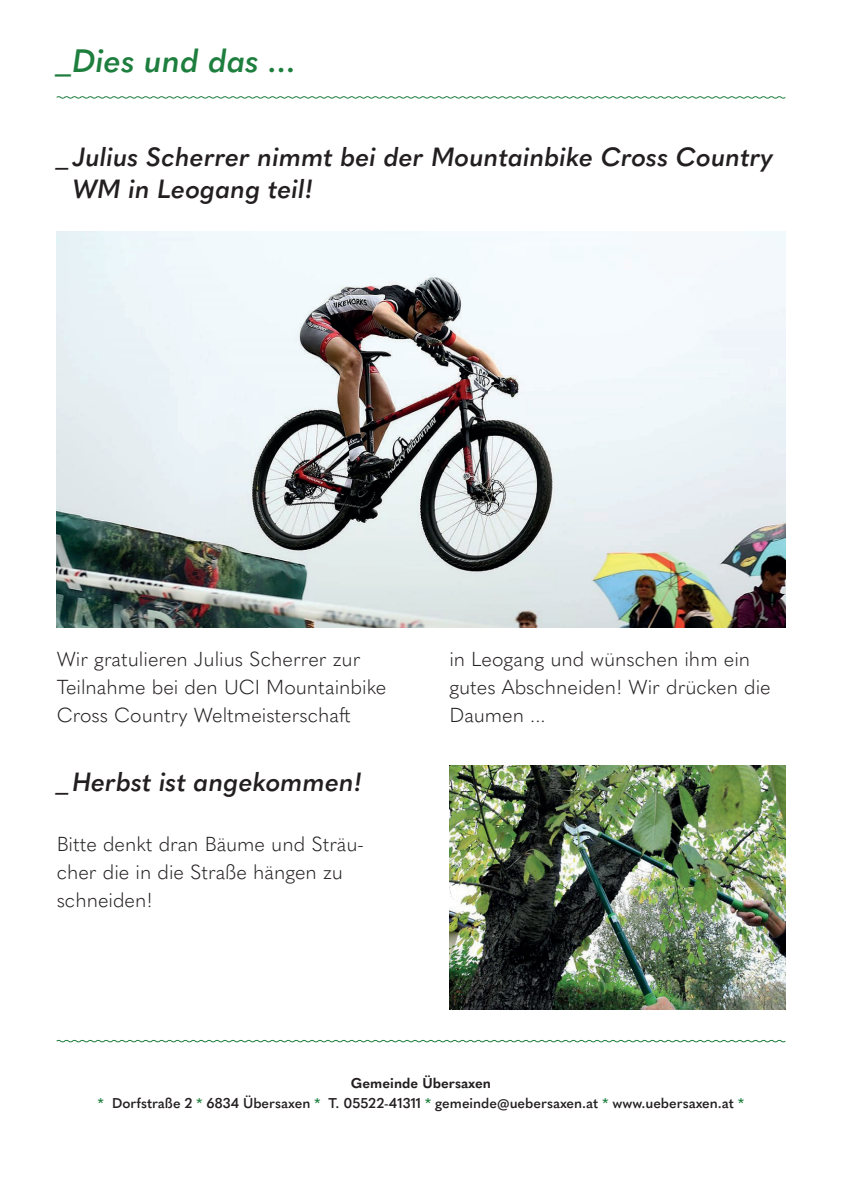
<style>
.page{position:relative;width:842px;height:1191px;background:#fff}
.page>*{position:absolute;margin:0;border:0;box-sizing:border-box;transform-origin:0 0}
.t1{font:italic 600 32px "Quasimoda";color:#1d7e3d}
.t2{font:italic 600 26px/32px "Quasimoda";color:#231f20}
.t3{font:300 20px/28px "Quasimoda";color:#231f20}
.t4{font:600 14px/20px "Quasimoda";color:#231f20;text-align:center}
.s1{font-weight:700}
.s2{color:#1d7e3d}
</style>
<div class="page">
<svg style="left:56px;top:1039px;width:730px;height:3px"></svg>
<svg style="left:56px;top:96px;width:730px;height:3px"></svg>
<img style="left:57px;top:231px;width:728px;height:396px">
<img style="left:449px;top:766px;width:336px;height:243px">
<h1 class="t1" style="left:57px;top:36px;width:241px">_Dies und das ...</h1>
<h2 class="t2" style="left:73px;top:139px;width:702px;text-indent:-16px">_Julius Scherrer nimmt bei der Mountainbike Cross Country<br>WM in Leogang teil!</h2>
<p class="t3" style="left:57px;top:644px;width:331px">Wir gratulieren Julius Scherrer zur<br>Teilnahme bei den UCI Mountainbike<br>Cross Country Weltmeisterschaft</p>
<h2 class="t2" style="left:57px;top:763px;width:308px">_Herbst ist angekommen!</h2>
<p class="t3" style="left:57px;top:828px;width:309px">Bitte denkt dran Bäume und Sträu&shy;cher die in die Straße hängen zu schneiden!</p>
<p class="t3" style="left:449px;top:644px;width:323px">in Leogang und wünschen ihm ein gutes Abschneiden! Wir drücken die<br>Daumen ...</p>
<p class="t4" style="left:98px;top:1072px;width:647px"><span class="s1">Gemeinde Übersaxen<br></span><span class="s2">*</span> Dorfstraße 2 <span class="s2">*</span> 6834 Übersaxen <span class="s2">*</span> T. 05522-41311 <span class="s2">*</span> gemeinde@uebersaxen.at <span class="s2">*</span> www.uebersaxen.at <span class="s2">*</span></p>
</div>
